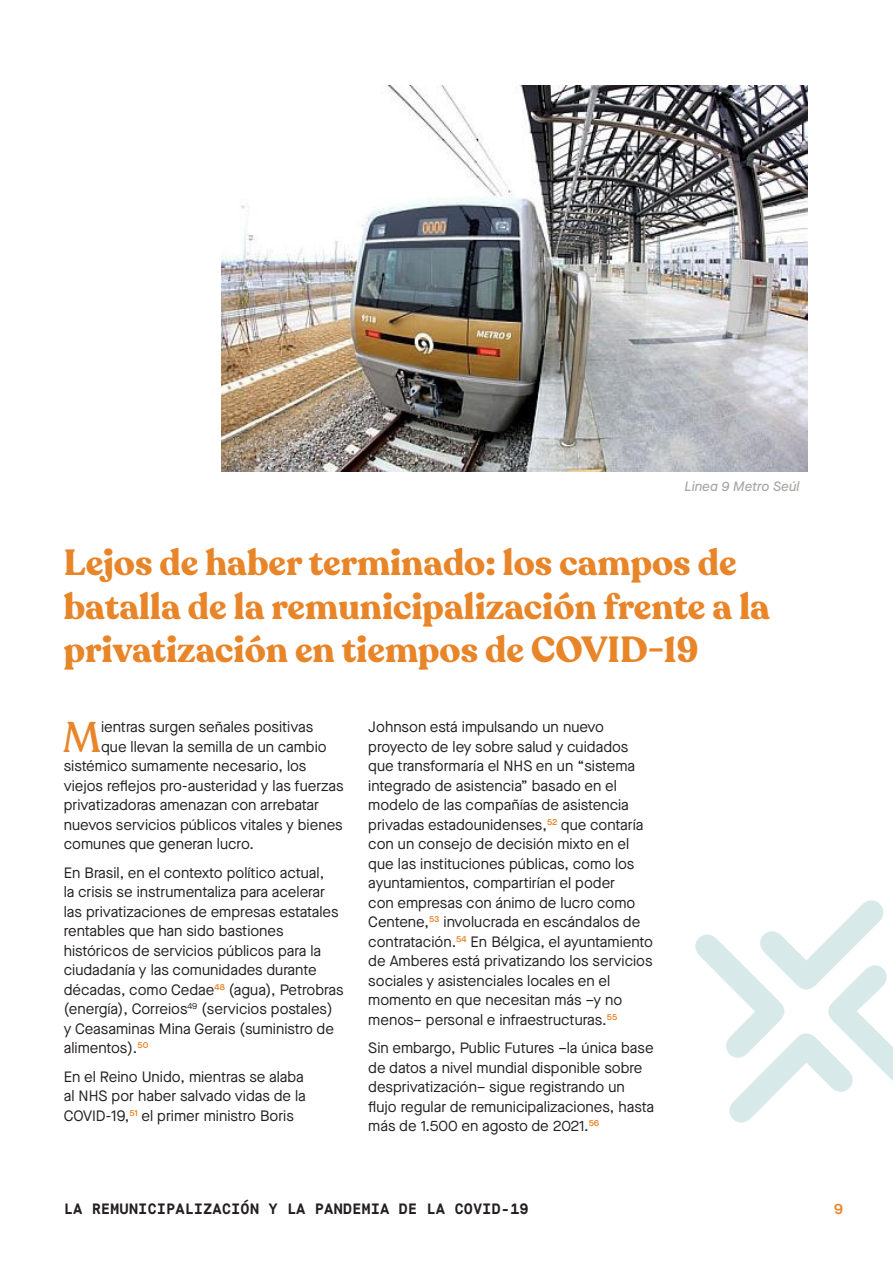
<style>
.page{position:relative;width:893px;height:1263px;background:#fff}
.page>*{position:absolute;margin:0;border:0;box-sizing:border-box;transform-origin:0 0}
.t1{font:500 42.45px "Recoleta";color:#e98529}
.t2{font:700 36px/43.2px "Recoleta";color:#e98529}
.t3{font:15px/19.5px "Maison Neue";color:#231f20}
.t4{font:700 15px "Maison Mono";color:#231f20}
.t5{font:600 15px "Maison Neue";color:#ea872c}
.Source{font:italic 500 13.5px "Maison Neue";color:#a8a8a6}
</style>
<div class="page">
<svg style="left:695px;top:900px;width:198px;height:223px"></svg>
<img style="left:222px;top:85px;width:586px;height:387px">
<p class="Source" style="left:685px;top:477px;width:116px">Linea 9 Metro Seúl</p>
<p class="t2" style="left:64px;top:542px;width:708px">Lejos de haber terminado: los campos de batalla de la remunicipalización frente a la privatización en tiempos de COVID-19</p>
<p class="t1" style="left:63px;top:711px;width:40px">M</p>
<p class="t3" style="left:101px;top:717px;width:214px">ientras surgen señales positivas</p>
<p class="t3" style="left:101px;top:736px;width:227px">que llevan la semilla de un cambio</p>
<p class="t3" style="left:64px;top:756px;width:244px">sistémico sumamente necesario, los</p>
<p class="t3" style="left:64px;top:775px;width:282px">viejos reflejos pro-austeridad y las fuerzas</p>
<p class="t3" style="left:64px;top:795px;width:257px">privatizadoras amenazan con arrebatar</p>
<p class="t3" style="left:64px;top:814px;width:280px">nuevos servicios públicos vitales y bienes</p>
<p class="t3" style="left:64px;top:834px;width:192px">comunes que generan lucro.</p>
<p class="t3" style="left:64px;top:862px;width:281px">En Brasil, en el contexto político actual,<br>la crisis se instrumentaliza para acelerar las privatizaciones de empresas estatales rentables que han sido bastiones históricos de servicios públicos para la ciudadanía y las comunidades durante décadas, como Cedae<sup>48</sup> (agua), Petrobras (energía), Correios<sup>49</sup> (servicios postales) y Ceasaminas Mina Gerais (suministro de alimentos).<sup>50</sup></p>
<p class="t3" style="left:64px;top:1066px;width:244px">En el Reino Unido, mientras se alaba al NHS por haber salvado vidas de la<br>COVID-19,<sup>51</sup> el primer ministro Boris</p>
<p class="t3" style="left:368px;top:717px;width:286px">Johnson está impulsando un nuevo proyecto de ley sobre salud y cuidados que transformaría el NHS en un “sistema integrado de asistencia” basado en el modelo de las compañías de asistencia privadas estadounidenses,<sup>52</sup> que contaría con un consejo de decisión mixto en el que las instituciones públicas, como los ayuntamientos, compartirían el poder<br>con empresas con ánimo de lucro como Centene,<sup>53</sup> involucrada en escándalos de contratación.<sup>54</sup> En Bélgica, el ayuntamiento de Amberes está privatizando los servicios sociales y asistenciales locales en el momento en que necesitan más –y no menos– personal e infraestructuras.<sup>55</sup></p>
<p class="t3" style="left:368px;top:1038px;width:287px">Sin embargo, Public Futures –la única base de datos a nivel mundial disponible sobre desprivatización– sigue registrando un flujo regular de remunicipalizaciones, hasta más de 1.500 en agosto de 2021.<sup>56</sup></p>
<p class="t4" style="left:64px;top:1199px;width:467px">LA REMUNICIPALIZACIÓN Y LA PANDEMIA DE LA COVID-19</p>
<p class="t5" style="left:834px;top:1198px;width:10px">9</p>
</div>
